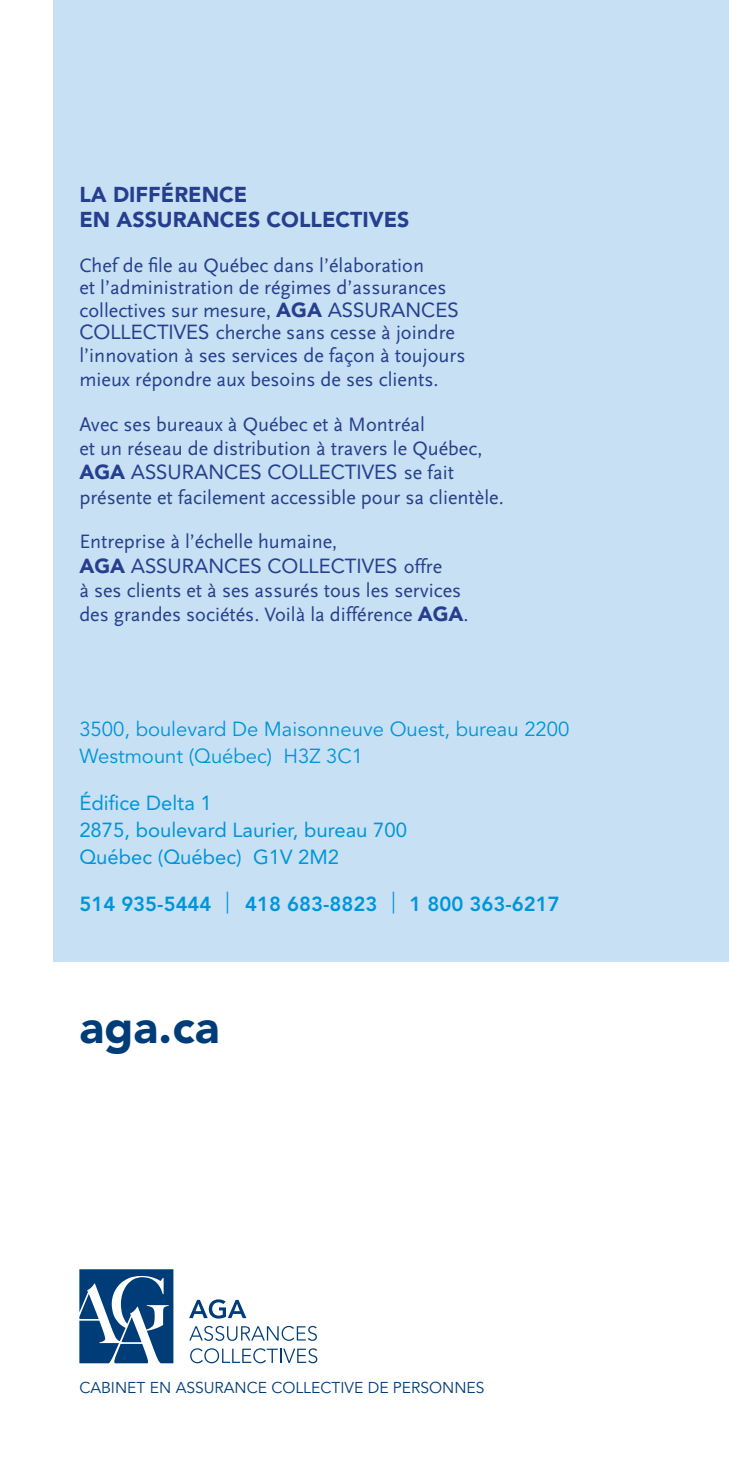
<style>
.page{position:relative;width:729px;height:1458px;background:#fff}
.page>*{position:absolute;margin:0;border:0;box-sizing:border-box;transform-origin:0 0}
.t1{font:900 45.9px "Avenir";color:#003d78}
.texte{font:900 21.38px/25.7px "Avenir";color:#253f8e}
.texte-2{font:20.25px/24.3px "Scala Sans";color:#253f8e}
.t2{font:20.25px/27px "Avenir";color:#0095d9}
.t3{font:20.25px/27px "Avenir";color:#0095d9}
.t4{font:800 20.25px "Avenir";color:#0095d9}
.t5{font:15.75px "Avenir";color:#003d78}
.s1{font-family:"Avenir";font-weight:900}
.s2{font-family:"Avenir"}
.s3{font-weight:300;font-size:28.12px}
</style>
<div class="page">
<div style="left:54px;top:0;width:675px;height:962px;background:#c7e0f3"></div>
<svg style="left:189px;top:1299px;width:57px;height:20px"></svg>
<svg style="left:189px;top:1326px;width:128px;height:15px"></svg>
<svg style="left:190px;top:1348px;width:127px;height:15px"></svg>
<svg style="left:79px;top:1269px;width:94px;height:94px"></svg>
<p class="texte" style="left:79px;top:181px;width:332px">LA DIFFÉRENCE<br>EN ASSURANCES COLLECTIVES</p>
<p class="texte-2" style="left:79px;top:254px;width:388px;line-height:22.9px">Chef de file au Québec dans l’élaboration<br>et l’administration de régimes d’assurances collectives sur mesure, <span class="s1">AGA</span> <span class="s2">ASSURANCES COLLECTIVES</span> cherche sans cesse à joindre l’innovation à ses services de façon à toujours mieux répondre aux besoins de ses clients.</p>
<p class="texte-2" style="left:79px;top:412px;width:426px">Avec ses bureaux à Québec et à Montréal<br>et un réseau de distribution à travers le Québec, <span class="s1">AGA</span> <span class="s2">ASSURANCES COLLECTIVES</span> se fait présente et facilement accessible pour sa clientèle.</p>
<p class="texte-2" style="left:79px;top:530px;width:391px">Entreprise à l’échelle humaine,<br><span class="s1">AGA</span> <span class="s2">ASSURANCES COLLECTIVES</span> offre<br>à ses clients et à ses assurés tous les services des grandes sociétés. Voilà la différence <span class="s1">AGA</span>.</p>
<p class="t2" style="left:79px;top:716px;width:491px">3500, boulevard De Maisonneuve Ouest, bureau 2200<br>Westmount (Québec) H3Z 3C1</p>
<p class="t3" style="left:79px;top:789px;width:329px">Édifice Delta 1<br>2875, boulevard Laurier, bureau 700<br>Québec (Québec) G1V 2M2</p>
<p class="t4" style="left:79px;top:892px;width:482px">514 935-5444 <span class="s3">|</span> 418 683-8823 <span class="s3">|</span> 1 800 363-6217</p>
<p class="t1" style="left:79px;top:1000px;width:142px">aga.ca</p>
<p class="t5" style="left:79px;top:1379px;width:407px">CABINET EN ASSURANCE COLLECTIVE DE PERSONNES</p>
</div>
